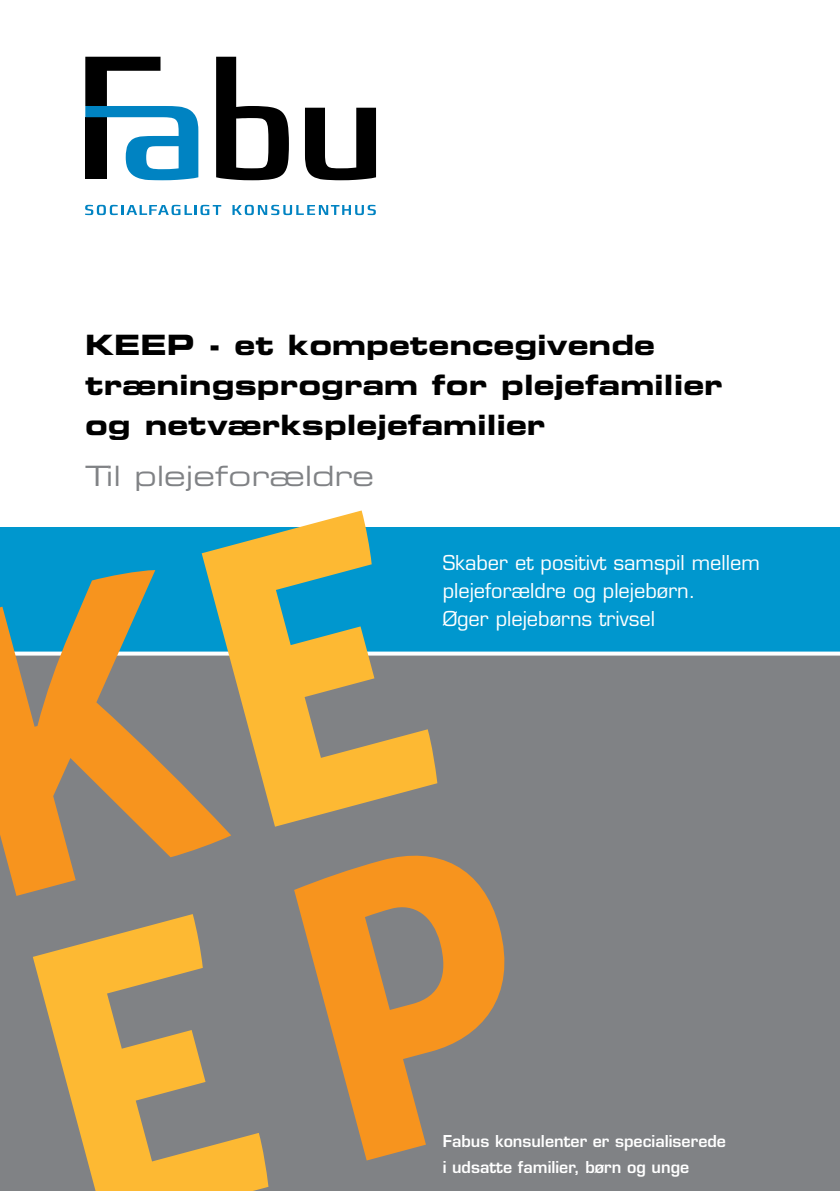
<style>
.page{position:relative;width:840px;height:1191px;background:#fff}
.page>*{position:absolute;margin:0;border:0;box-sizing:border-box;transform-origin:0 0}
.t1{font:28px/40px "Eurostile Bold Extended Two";color:#000}
.t2{font:28px "Eurostile Extended Two";color:#808285}
.t3{font:20px/28px "Eurostile";color:#fff}
.t4{font:600 16px/26px "Eurostile";color:#fff}
</style>
<div class="page">
<div style="left:0;top:653px;width:839px;height:538px;background:#808285"></div>
<svg style="left:216px;top:57px;width:73px;height:123px"></svg>
<svg style="left:305px;top:108px;width:71px;height:72px"></svg>
<svg style="left:85px;top:57px;width:113px;height:123px"></svg>
<svg style="left:85px;top:205px;width:136px;height:10px"></svg>
<svg style="left:232px;top:205px;width:143px;height:10px"></svg>
<div style="left:0;top:527px;width:839px;height:126px;background:#0097ce"></div>
<svg style="left:437px;top:651px;width:402px;height:4px;fill:#fff"></svg>
<svg style="left:0;top:570px;width:231px;height:326px"></svg>
<svg style="left:201px;top:510px;width:236px;height:316px"></svg>
<svg style="left:33px;top:914px;width:235px;height:277px"></svg>
<svg style="left:294px;top:855px;width:211px;height:305px;fill:#f7941e"></svg>
<p class="t1" style="left:85px;top:324px;width:639px">KEEP - et kompetencegivende træningsprogram for plejefamilier og netværksplejefamilier</p>
<p class="t2" style="left:85px;top:457px;width:290px">Til plejeforældre</p>
<p class="t3" style="left:442px;top:549px;width:318px">Skaber et positivt samspil mellem plejeforældre og plejebørn.<br>Øger plejebørns trivsel</p>
<p class="t4" style="left:442px;top:1128px;width:285px">Fabus konsulenter er specialiserede i udsatte familier, børn og unge</p>
</div>
